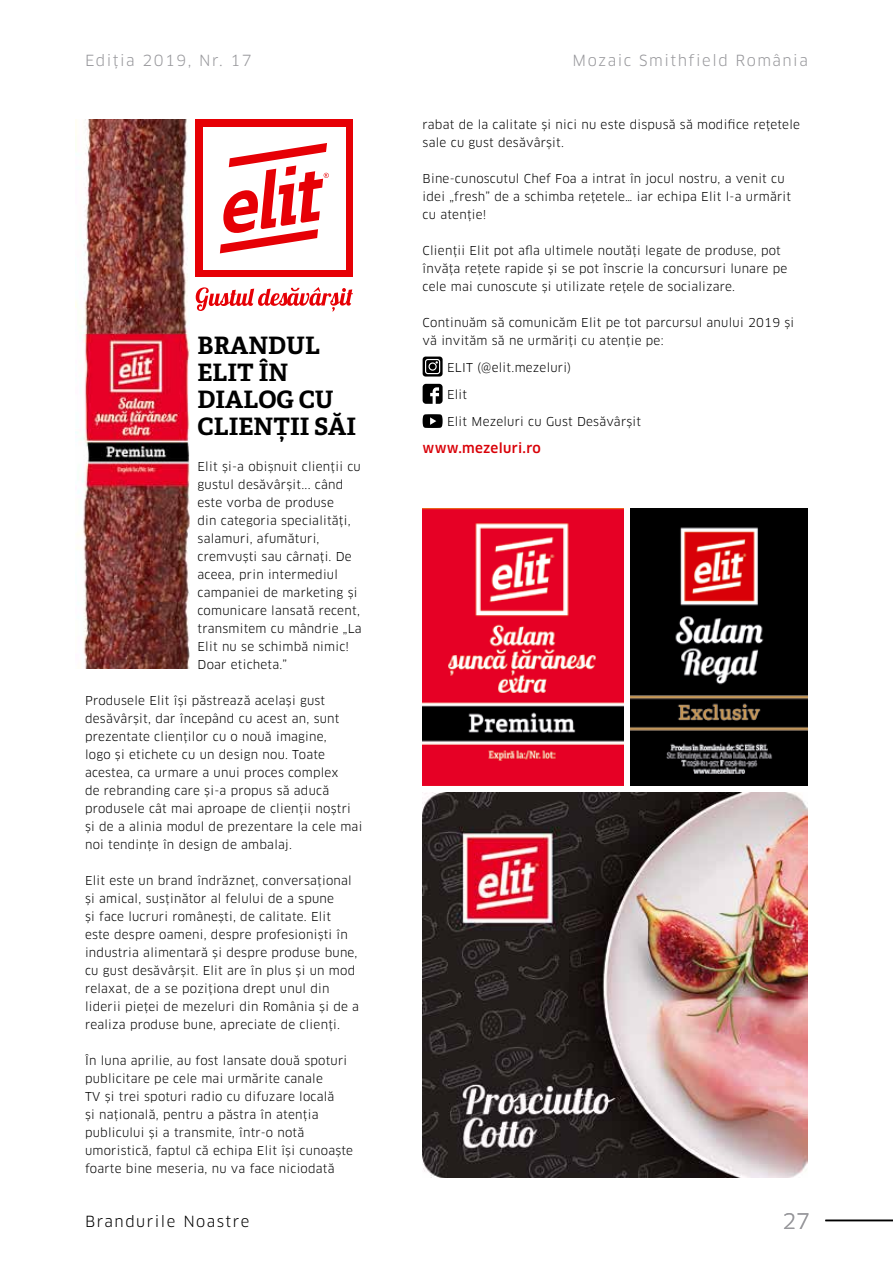
<style>
.page{position:relative;width:893px;height:1263px;background:#fff}
.page>*{position:absolute;margin:0;border:0;box-sizing:border-box;transform-origin:0 0}
.t1{font:700 24px/27px "Adelle PE";color:#000}
.t2{font:21px "Clan Pro";color:#98989c}
.t3{font:15px "Clan Pro";letter-spacing:.1em;color:#98989c}
.t4{font:15px "Clan Pro";letter-spacing:.1em;color:#000}
.t5{font:500 13.5px "Clan Pro";letter-spacing:.02em;color:#d90008}
.t6{font:12px/18px "Clan Pro";letter-spacing:.02em;color:#000}
</style>
<div class="page">
<hr style="left:825px;top:1220px;width:68px;height:1px;background:#000">
<div style="left:196px;top:120px;width:157px;height:157px;background:#e60005"></div>
<div style="left:203px;top:127px;width:142px;height:142px;background:#fff"></div>
<svg style="left:220px;top:143px;width:109px;height:110px"></svg>
<svg style="left:196px;top:287px;width:157px;height:25px"></svg>
<svg style="left:423px;top:357px;width:20px;height:20px"></svg>
<svg style="left:423px;top:384px;width:20px;height:20px"></svg>
<svg style="left:423px;top:414px;width:20px;height:14px"></svg>
<img style="left:423px;top:509px;width:200px;height:276px">
<img style="left:630px;top:509px;width:178px;height:277px">
<img style="left:76px;top:120px;width:113px;height:549px">
<img style="left:423px;top:793px;width:385px;height:385px">
<p class="t3" style="left:85px;top:51px;width:168px">Ediția 2019, Nr. 17</p>
<p class="t3" style="left:572px;top:51px;width:237px">Mozaic Smithfield România</p>
<h1 class="t1" style="left:198px;top:331px;width:160px">BRANDUL<br>ELIT ÎN<br>DIALOG CU<br>CLIENȚII SĂI</h1>
<p class="t6" style="left:198px;top:457px;width:166px">Elit și-a obișnuit clienții cu gustul desăvârșit... când este vorba de produse<br>din categoria specialități, salamuri, afumături, cremvuști sau cârnați. De aceea, prin intermediul campaniei de marketing și comunicare lansată recent, transmitem cu mândrie „La<br>Elit nu se schimbă nimic!<br>Doar eticheta.”</p>
<p class="t6" style="left:85px;top:691px;width:279px">Produsele Elit își păstrează același gust desăvârșit, dar începând cu acest an, sunt prezentate clienților cu o nouă imagine,<br>logo și etichete cu un design nou. Toate acestea, ca urmare a unui proces complex<br>de rebranding care și-a propus să aducă produsele cât mai aproape de clienții noștri și de a alinia modul de prezentare la cele mai noi tendințe în design de ambalaj.</p>
<p class="t6" style="left:85px;top:871px;width:276px">Elit este un brand îndrăzneț, conversațional și amical, susținător al felului de a spune<br>și face lucruri românești, de calitate. Elit<br>este despre oameni, despre profesioniști în industria alimentară și despre produse bune, cu gust desăvârșit. Elit are în plus și un mod relaxat, de a se poziționa drept unul din liderii pieței de mezeluri din România și de a realiza produse bune, apreciate de clienți.</p>
<p class="t6" style="left:85px;top:1051px;width:269px">În luna aprilie, au fost lansate două spoturi publicitare pe cele mai urmărite canale<br>TV și trei spoturi radio cu difuzare locală<br>și națională, pentru a păstra în atenția publicului și a transmite, într-o notă umoristică, faptul că echipa Elit își cunoaște foarte bine meseria, nu va face niciodată</p>
<p class="t6" style="left:423px;top:115px;width:379px">rabat de la calitate și nici nu este dispusă să modifice rețetele sale cu gust desăvârșit.</p>
<p class="t6" style="left:423px;top:169px;width:370px">Bine-cunoscutul Chef Foa a intrat în jocul nostru, a venit cu idei „fresh” de a schimba rețetele… iar echipa Elit l-a urmărit cu atenție!</p>
<p class="t6" style="left:423px;top:241px;width:366px">Clienții Elit pot afla ultimele noutăți legate de produse, pot învăța rețete rapide și se pot înscrie la concursuri lunare pe cele mai cunoscute și utilizate rețele de socializare.</p>
<p class="t6" style="left:423px;top:313px;width:373px">Continuăm să comunicăm Elit pe tot parcursul anului 2019 și vă invităm să ne urmăriți cu atenție pe:</p>
<p class="t6" style="left:447px;top:358px;width:126px">ELIT (@elit.mezeluri)</p>
<p class="t6" style="left:447px;top:385px;width:22px">Elit</p>
<p class="t6" style="left:447px;top:412px;width:196px">Elit Mezeluri cu Gust Desăvârșit</p>
<p class="t5" style="left:423px;top:440px;width:120px">www.mezeluri.ro</p>
<p class="t4" style="left:85px;top:1212px;width:166px">Brandurile Noastre</p>
<h2 class="t2" style="left:782px;top:1208px;width:29px">27</h2>
</div>
